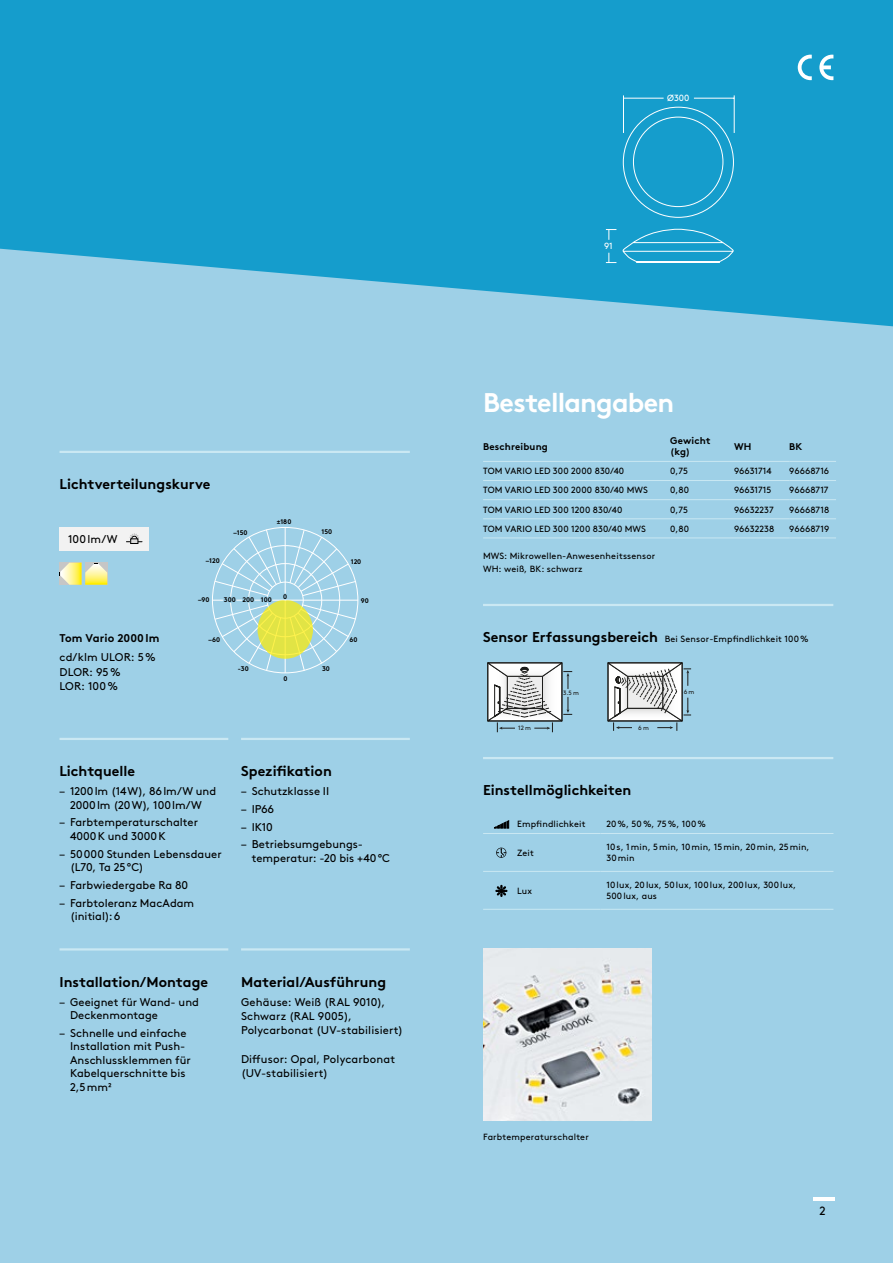
<style>
.page{position:relative;width:893px;height:1263px;background:#9ed0e7}
.page>*{position:absolute;margin:0;border:0;box-sizing:border-box;transform-origin:0 0}
.t1{font:700 27px "Brown";letter-spacing:-.025em;color:#fff}
.t2{font:700 14.25px "Brown";color:#000}
.t3{font:12px "Brown";color:#000}
.t4{font:11.25px/13.5px "Brown";letter-spacing:.005em;color:#000}
.t5{font:700 11.25px "Brown";letter-spacing:.01em;color:#000}
.t6{font:700 9.75px/11.2px "Brown";letter-spacing:.015em;color:#000}
.t7{font:9px/11.2px "Brown";letter-spacing:.015em;color:#000}
.t8{font:9px "Brown";letter-spacing:-.005em;color:#000}
.t9{font:9px "Brown";color:#fff}
.t10{font:700 6.75px "Brown";color:#000}
.t11{font:6.15px "Brown";color:#1b1b19}
</style>
<div class="page">
<svg style="left:0;top:0;width:893px;height:326px;background:#26a3cf"></svg>
<hr style="left:60px;top:948px;width:168px;height:2px;background:#cae8f3">
<hr style="left:241px;top:948px;width:169px;height:2px;background:#cae8f3">
<hr style="left:60px;top:738px;width:168px;height:2px;background:#cae8f3">
<hr style="left:241px;top:738px;width:169px;height:2px;background:#cae8f3">
<hr style="left:483px;top:604px;width:350px;height:2px;background:#cae8f3">
<hr style="left:483px;top:757px;width:350px;height:2px;background:#cae8f3">
<hr style="left:483px;top:833px;width:117px;height:1px;background:#cae8f3">
<hr style="left:600px;top:833px;width:233px;height:1px;background:#cae8f3">
<hr style="left:483px;top:871px;width:117px;height:1px;background:#cae8f3">
<hr style="left:600px;top:871px;width:233px;height:1px;background:#cae8f3">
<hr style="left:483px;top:909px;width:117px;height:1px;background:#cae8f3">
<hr style="left:600px;top:909px;width:233px;height:1px;background:#cae8f3">
<svg style="left:495px;top:885px;width:12px;height:12px"></svg>
<svg style="left:496px;top:848px;width:10px;height:10px"></svg>
<svg style="left:494px;top:820px;width:15px;height:8px"></svg>
<hr style="left:60px;top:451px;width:350px;height:2px;background:#cae8f3">
<svg style="left:60px;top:563px;width:47px;height:22px"></svg>
<hr style="left:285px;top:527px;width:1px;height:66px;background:#fff">
<hr style="left:285px;top:600px;width:1px;height:73px;background:#fff">
<hr style="left:272px;top:600px;width:86px;height:1px;background:#fff">
<svg style="left:212px;top:529px;width:145px;height:143px"></svg>
<div style="left:60px;top:527px;width:89px;height:24px;background:#f2f2f2"></div>
<svg style="left:126px;top:534px;width:16px;height:10px"></svg>
<hr style="left:483px;top:461px;width:187px;height:1px;background:#cae8f3">
<hr style="left:670px;top:461px;width:64px;height:1px;background:#cae8f3">
<hr style="left:734px;top:461px;width:55px;height:1px;background:#cae8f3">
<hr style="left:789px;top:461px;width:47px;height:1px;background:#cae8f3">
<hr style="left:483px;top:480px;width:187px;height:1px;background:#cae8f3">
<hr style="left:670px;top:480px;width:64px;height:1px;background:#cae8f3">
<hr style="left:734px;top:480px;width:55px;height:1px;background:#cae8f3">
<hr style="left:789px;top:480px;width:47px;height:1px;background:#cae8f3">
<hr style="left:483px;top:499px;width:187px;height:1px;background:#cae8f3">
<hr style="left:670px;top:499px;width:64px;height:1px;background:#cae8f3">
<hr style="left:734px;top:499px;width:55px;height:1px;background:#cae8f3">
<hr style="left:789px;top:499px;width:47px;height:1px;background:#cae8f3">
<hr style="left:483px;top:518px;width:187px;height:1px;background:#cae8f3">
<hr style="left:670px;top:518px;width:64px;height:1px;background:#cae8f3">
<hr style="left:734px;top:518px;width:55px;height:1px;background:#cae8f3">
<hr style="left:789px;top:518px;width:47px;height:1px;background:#cae8f3">
<hr style="left:483px;top:537px;width:187px;height:1px;background:#cae8f3">
<hr style="left:670px;top:537px;width:64px;height:1px;background:#cae8f3">
<hr style="left:734px;top:537px;width:55px;height:1px;background:#cae8f3">
<hr style="left:789px;top:537px;width:47px;height:1px;background:#cae8f3">
<svg style="left:487px;top:662px;width:85px;height:70px"></svg>
<svg style="left:607px;top:662px;width:84px;height:69px"></svg>
<img style="left:483px;top:948px;width:169px;height:172px">
<hr style="left:813px;top:1197px;width:21px;height:3px;background:#fff">
<svg style="left:798px;top:55px;width:14px;height:25px"></svg>
<svg style="left:819px;top:55px;width:14px;height:25px"></svg>
<svg style="left:622px;top:228px;width:112px;height:35px;background:#34a9d2"></svg>
<svg style="left:622px;top:95px;width:113px;height:123px;background:#21a2ce"></svg>
<svg style="left:606px;top:253px;width:10px;height:10px"></svg>
<svg style="left:606px;top:229px;width:10px;height:11px"></svg>
<p class="t2" style="left:60px;top:472px;width:152px">Lichtverteilungskurve</p>
<p class="t4" style="left:68px;top:532px;width:51px">100lm/W</p>
<p class="t10" style="left:233px;top:527px;width:16px">–150</p>
<p class="t10" style="left:277px;top:516px;width:16px">±180</p>
<p class="t10" style="left:322px;top:526px;width:12px">150</p>
<p class="t5" style="left:60px;top:629px;width:101px">Tom Vario 2000lm</p>
<p class="t4" style="left:60px;top:649px;width:98px;line-height:14.2px">cd/klm ULOR: 5%<br>DLOR: 95%<br>LOR: 100%</p>
<p class="t10" style="left:206px;top:555px;width:16px">–120</p>
<p class="t10" style="left:351px;top:556px;width:12px">120</p>
<p class="t10" style="left:198px;top:594px;width:13px">–90</p>
<p class="t10" style="left:361px;top:595px;width:10px">90</p>
<p class="t10" style="left:209px;top:634px;width:13px">–60</p>
<p class="t10" style="left:283px;top:591px;width:6px">0</p>
<p class="t10" style="left:224px;top:594px;width:49px">300 200 100</p>
<p class="t10" style="left:350px;top:634px;width:10px">60</p>
<p class="t10" style="left:238px;top:663px;width:13px">-30</p>
<p class="t10" style="left:284px;top:673px;width:6px">0</p>
<p class="t10" style="left:322px;top:663px;width:9px">30</p>
<p class="t2" style="left:59px;top:759px;width:77px">Lichtquelle</p>
<p class="t4" style="left:59px;top:783px;width:158px;text-align:center">– 1200lm (14W), 86lm/W und<br>2000lm (20W), 100lm/W</p>
<p class="t4" style="left:70px;top:815px;width:130px;text-indent:-11px">– Farbtemperaturschalter<br>4000K und 3000K</p>
<p class="t4" style="left:70px;top:846px;width:153px;text-indent:-11px">– 50000 Stunden Lebensdauer (L70, Ta 25°C)</p>
<p class="t4" style="left:59px;top:877px;width:130px">– Farbwiedergabe Ra 80</p>
<p class="t4" style="left:70px;top:895px;width:126px;text-indent:-11px">– Farbtoleranz MacAdam (initial):6</p>
<p class="t2" style="left:241px;top:759px;width:92px">Spezifikation</p>
<p class="t4" style="left:241px;top:783px;width:90px">– Schutzklasse II</p>
<p class="t4" style="left:241px;top:801px;width:35px">– IP66</p>
<p class="t4" style="left:241px;top:819px;width:33px">– IK10</p>
<p class="t4" style="left:252px;top:837px;width:140px;text-indent:-11px">– Betriebsumgebungs&shy;temperatur: -20 bis +40°C</p>
<p class="t2" style="left:60px;top:970px;width:150px">Installation/Montage</p>
<p class="t2" style="left:241px;top:970px;width:147px">Material/Ausführung</p>
<p class="t4" style="left:241px;top:994px;width:164px;line-height:14.2px">Gehäuse: Weiß (RAL 9010),<br>Schwarz (RAL 9005),<br>Polycarbonat (UV-stabilisiert)</p>
<p class="t4" style="left:241px;top:1051px;width:156px;line-height:14.2px">Diffusor: Opal, Polycarbonat (UV-stabilisiert)</p>
<p class="t4" style="left:70px;top:994px;width:130px;text-indent:-11px">– Geeignet für Wand- und<br>Deckenmontage</p>
<p class="t4" style="left:70px;top:1025px;width:122px;text-indent:-11px">– Schnelle und einfache<br>Installation mit Push-<br>Anschlussklemmen für<br>Kabelquerschnitte bis<br>2,5mm²</p>
<p class="t9" style="left:667px;top:91px;width:24px">Ø300</p>
<p class="t9" style="left:604px;top:239px;width:10px">91</p>
<h1 class="t1" style="left:483px;top:381px;width:193px">Bestellangaben</h1>
<p class="t6" style="left:483px;top:440px;width:66px">Beschreibung</p>
<p class="t6" style="left:670px;top:434px;width:42px">Gewicht (kg)</p>
<p class="t6" style="left:734px;top:440px;width:19px">WH</p>
<p class="t6" style="left:789px;top:440px;width:15px">BK</p>
<p class="t7" style="left:483px;top:465px;width:143px">TOM VARIO LED 300 2000 830/40</p>
<p class="t7" style="left:670px;top:465px;width:19px">0,75</p>
<p class="t8" style="left:734px;top:464px;width:39px">96631714</p>
<p class="t7" style="left:789px;top:465px;width:41px">96668716</p>
<p class="t7" style="left:483px;top:484px;width:166px">TOM VARIO LED 300 2000 830/40 MWS</p>
<p class="t7" style="left:670px;top:484px;width:20px">0,80</p>
<p class="t7" style="left:734px;top:484px;width:39px">96631715</p>
<p class="t7" style="left:789px;top:484px;width:41px">96668717</p>
<p class="t7" style="left:483px;top:503px;width:141px">TOM VARIO LED 300 1200 830/40</p>
<p class="t7" style="left:670px;top:503px;width:19px">0,75</p>
<p class="t7" style="left:734px;top:503px;width:41px">96632237</p>
<p class="t7" style="left:789px;top:503px;width:41px">96668718</p>
<p class="t7" style="left:483px;top:522px;width:164px">TOM VARIO LED 300 1200 830/40 MWS</p>
<p class="t7" style="left:670px;top:522px;width:20px">0,80</p>
<p class="t7" style="left:734px;top:522px;width:42px">96632238</p>
<p class="t7" style="left:789px;top:522px;width:41px">96668719</p>
<p class="t7" style="left:483px;top:548px;width:174px;line-height:13.5px">MWS: Mikrowellen-Anwesenheitssensor<br>WH: weiß, BK: schwarz</p>
<p class="t2" style="left:483px;top:626px;width:176px">Sensor Erfassungsbereich</p>
<p class="t7" style="left:665px;top:633px;width:145px">Bei Sensor-Empfindlichkeit 100%</p>
<p class="t11" style="left:518px;top:723px;width:14px">12 m</p>
<p class="t11" style="left:563px;top:688px;width:17px">3.5 m</p>
<p class="t11" style="left:638px;top:723px;width:12px">6 m</p>
<p class="t11" style="left:684px;top:687px;width:12px">6 m</p>
<p class="t2" style="left:483px;top:779px;width:150px">Einstellmöglichkeiten</p>
<p class="t7" style="left:517px;top:818px;width:70px">Empfindlichkeit</p>
<p class="t7" style="left:606px;top:818px;width:101px">20%, 50%, 75%, 100%</p>
<p class="t7" style="left:517px;top:846px;width:18px">Zeit</p>
<p class="t7" style="left:606px;top:841px;width:205px">10s, 1min, 5min, 10min, 15min, 20min, 25min,<br>30min</p>
<p class="t7" style="left:517px;top:884px;width:16px">Lux</p>
<p class="t7" style="left:606px;top:878px;width:191px">10lux, 20lux, 50lux, 100lux, 200lux, 300lux,<br>500lux, aus</p>
<p class="t7" style="left:483px;top:1130px;width:107px">Farbtemperaturschalter</p>
<p class="t3" style="left:819px;top:1201px;width:8px">2</p>
</div>
